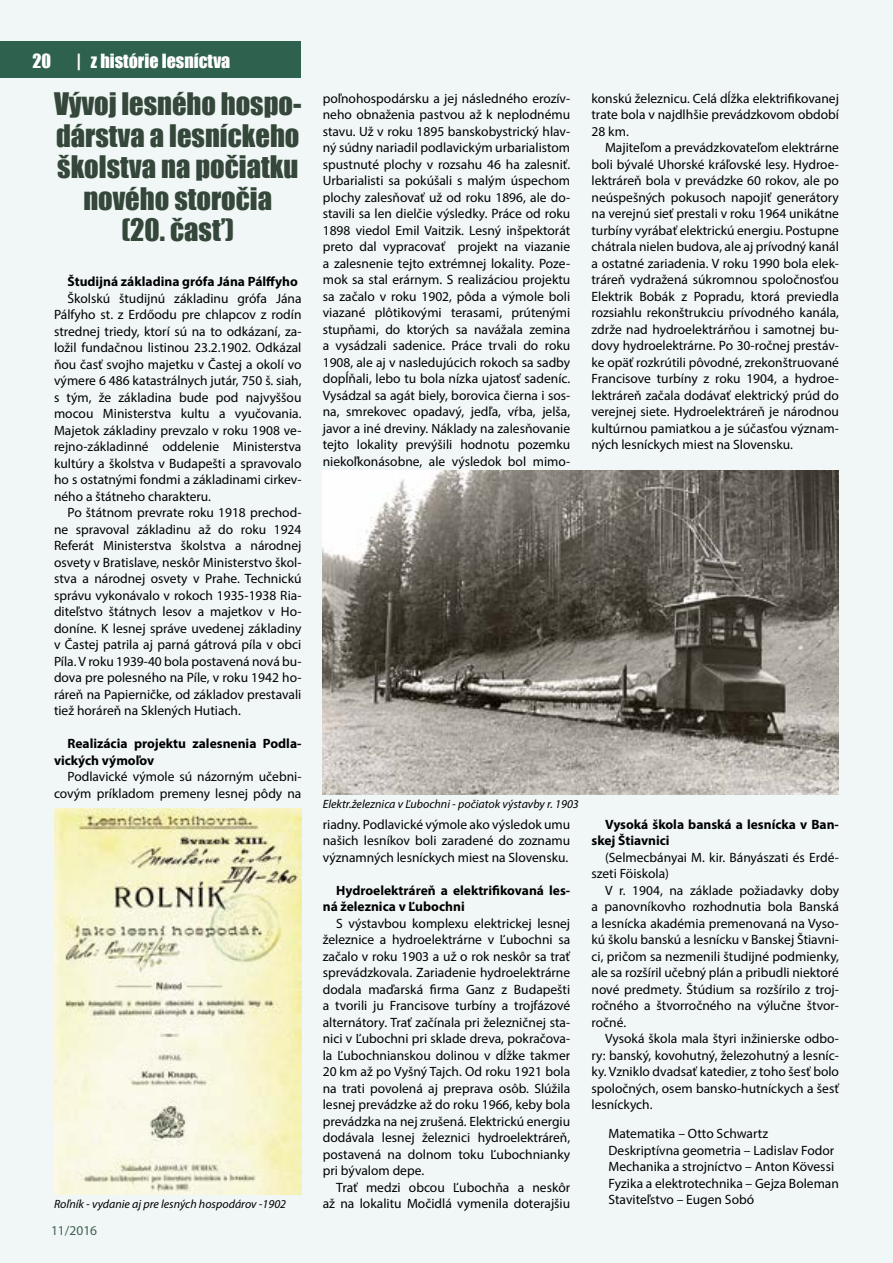
<style>
.page{position:relative;width:893px;height:1263px;background:#f1f7f7}
.page>*{position:absolute;margin:0;border:0;box-sizing:border-box;transform-origin:0 0}
.t1{font:28.5px/31.5px "Impact";color:#34473a;text-align:center}
.t2{font:18px "Impact";color:#fff}
.t3{font:13.5px/16.5px "Myriad Pro";color:#000;text-align:justify}
.t4{font:700 13.5px/16.5px "Myriad Pro";color:#000}
.t5{font:13.5px "Myriad Pro";color:#406252}
.t6{font:italic 12px "Myriad Pro";color:#000}
</style>
<div class="page">
<img style="left:54px;top:808px;width:247px;height:386px">
<img style="left:323px;top:471px;width:516px;height:323px">
<div style="left:0;top:41px;width:300px;height:37px;background:#2e624e"></div>
<h2 class="t2" style="left:33px;top:47px;width:20px">20</h2>
<h2 class="t2" style="left:77px;top:47px;width:155px">| z histórie lesníctva</h2>
<h1 class="t1" style="left:54px;top:88px;width:249px">Vývoj lesného hospo&shy;dárstva a lesníckeho školstva na počiatku nového storočia<br>(20. časť)</h1>
<p class="t4" style="left:68px;top:273px;width:232px">Študijná základina grófa Jána Pálffyho</p>
<p class="t3" style="left:54px;top:290px;width:249px;text-indent:14px">Školskú študijnú základinu grófa Jána Pálfyho st. z Erdőodu pre chlapcov z rodín strednej triedy, ktorí sú na to odkázaní, za&shy;ložil fundačnou listinou 23.2.1902. Odkázal ňou časť svojho majetku v Častej a okolí vo výmere 6 486 katastrálnych jutár, 750 š. siah, s tým, že základina bude pod najvyššou mocou Ministerstva kultu a vyučovania.<br>Majetok základiny prevzalo v roku 1908 ve&shy;rejno-základinné oddelenie Ministerstva kultúry a školstva v Budapešti a spravovalo ho s ostatnými fondmi a základinami cirkev&shy;ného a štátneho charakteru.</p>
<p class="t3" style="left:54px;top:504px;width:249px;text-indent:14px">Po štátnom prevrate roku 1918 prechod&shy;ne spravoval základinu až do roku 1924<br>Referát Ministerstva školstva a národnej osvety v Bratislave, neskôr Ministerstvo škol&shy;stva a národnej osvety v Prahe. Technickú správu vykonávalo v rokoch 1935-1938 Ria&shy;diteľstvo štátnych lesov a majetkov v Ho&shy;doníne. K lesnej správe uvedenej základiny v Častej patrila aj parná gátrová píla v obci Píla. V roku 1939-40 bola postavená nová bu&shy;dova pre polesného na Píle, v roku 1942 ho&shy;ráreň na Papierničke, od základov prestavali tiež horáreň na Sklených Hutiach.</p>
<p class="t4" style="left:54px;top:735px;width:249px;text-indent:14px">Realizácia projektu zalesnenia Podla&shy;vických výmoľov</p>
<p class="t3" style="left:54px;top:768px;width:249px;text-align:right">Podlavické výmole sú názorným učebni&shy;covým príkladom premeny lesnej pôdy na</p>
<p class="t6" style="left:54px;top:1197px;width:234px">Roľník - vydanie aj pre lesných hospodárov -1902</p>
<p class="t5" style="left:51px;top:1222px;width:48px">11/2016</p>
<p class="t3" style="left:323px;top:90px;width:249px">poľnohospodársku a jej následného erozív&shy;neho obnaženia pastvou až k neplodnému stavu. Už v roku 1895 banskobystrický hlav&shy;ný súdny nariadil podlavickým urbarialistom spustnuté plochy v rozsahu 46 ha zalesniť.<br>Urbarialisti sa pokúšali s malým úspechom plochy zalesňovať už od roku 1896, ale do&shy;stavili sa len dielčie výsledky. Práce od roku 1898 viedol Emil Vaitzik. Lesný inšpektorát preto dal vypracovať projekt na viazanie a zalesnenie tejto extrémnej lokality. Poze&shy;mok sa stal erárnym. S realizáciou projektu sa začalo v roku 1902, pôda a výmole boli viazané plôtikovými terasami, prútenými stupňami, do ktorých sa navážala zemina a vysádzali sadenice. Práce trvali do roku 1908, ale aj v nasledujúcich rokoch sa sadby dopĺňali, lebo tu bola nízka ujatosť sadeníc.<br>Vysádzal sa agát biely, borovica čierna i sos&shy;na, smrekovec opadavý, jedľa, vŕba, jelša, javor a iné dreviny. Náklady na zalesňovanie tejto lokality prevýšili hodnotu pozemku niekoľkonásobne, ale výsledok bol mimo-</p>
<p class="t3" style="left:591px;top:90px;width:249px">konskú železnicu. Celá dĺžka elektrifikovanej trate bola v najdlhšie prevádzkovom období 28 km.</p>
<p class="t3" style="left:591px;top:139px;width:249px;text-indent:14px">Majiteľom a prevádzkovateľom elektrárne boli bývalé Uhorské kráľovské lesy. Hydroe&shy;lektráreň bola v prevádzke 60 rokov, ale po neúspešných pokusoch napojiť generátory na verejnú sieť prestali v roku 1964 unikátne turbíny vyrábať elektrickú energiu. Postupne chátrala nielen budova, ale aj prívodný kanál a ostatné zariadenia. V roku 1990 bola elek&shy;tráreň vydražená súkromnou spoločnosťou Elektrik Bobák z Popradu, ktorá previedla rozsiahlu rekonštrukciu prívodného kanála, zdrže nad hydroelektrárňou i samotnej bu&shy;dovy hydroelektrárne. Po 30-ročnej prestáv&shy;ke opäť rozkrútili pôvodné, zrekonštruované Francisove turbíny z roku 1904, a hydroe&shy;lektráreň začala dodávať elektrický prúd do verejnej siete. Hydroelektráreň je národnou kultúrnou pamiatkou a je súčasťou význam&shy;ných lesníckych miest na Slovensku.</p>
<p class="t6" style="left:323px;top:796px;width:258px">Elektr.železnica v Ľubochni - počiatok výstavby r. 1903</p>
<p class="t3" style="left:323px;top:816px;width:249px">riadny. Podlavické výmole ako výsledok umu našich lesníkov boli zaradené do zoznamu významných lesníckych miest na Slovensku.</p>
<p class="t4" style="left:323px;top:881px;width:249px;text-indent:14px">Hydroelektráreň a elektrifikovaná les&shy;ná železnica v Ľubochni</p>
<p class="t3" style="left:323px;top:915px;width:249px;text-indent:14px">S výstavbou komplexu elektrickej lesnej železnice a hydroelektrárne v Ľubochni sa začalo v roku 1903 a už o rok neskôr sa trať sprevádzkovala. Zariadenie hydroelektrárne dodala maďarská firma Ganz z Budapešti a tvorili ju Francisove turbíny a trojfázové alternátory. Trať začínala pri železničnej sta&shy;nici v Ľubochni pri sklade dreva, pokračova&shy;la Ľubochnianskou dolinou v dĺžke takmer 20 km až po Vyšný Tajch. Od roku 1921 bola na trati povolená aj preprava osôb. Slúžila lesnej prevádzke až do roku 1966, keby bola prevádzka na nej zrušená. Elektrickú energiu dodávala lesnej železnici hydroelektráreň, postavená na dolnom toku Ľubochnianky pri bývalom depe.</p>
<p class="t3" style="left:323px;top:1179px;width:249px;text-align:right">Trať medzi obcou Ľubochňa a neskôr až na lokalitu Močidlá vymenila doterajšiu</p>
<p class="t4" style="left:591px;top:815px;width:249px;text-indent:14px">Vysoká škola banská a lesnícka v Ban&shy;skej Štiavnici</p>
<p class="t3" style="left:591px;top:849px;width:249px;text-indent:14px">(Selmecbányai M. kir. Bányászati és Erdé&shy;szeti Föiskola)</p>
<p class="t3" style="left:591px;top:882px;width:249px;text-indent:14px">V r. 1904, na základe požiadavky doby a panovníkovho rozhodnutia bola Banská a lesnícka akadémia premenovaná na Vyso&shy;kú školu banskú a lesnícku v Banskej Štiavni&shy;ci, pričom sa nezmenili študijné podmienky, ale sa rozšíril učebný plán a pribudli niektoré nové predmety. Štúdium sa rozšírilo z troj&shy;ročného a štvorročného na výlučne štvor&shy;ročné.</p>
<p class="t3" style="left:591px;top:1030px;width:249px;text-indent:14px">Vysoká škola mala štyri inžinierske odbo&shy;ry: banský, kovohutný, železohutný a lesníc&shy;ky. Vzniklo dvadsať katedier, z toho šesť bolo spoločných, osem bansko-hutníckych a šesť lesníckych.</p>
<p class="t3" style="left:608px;top:1125px;width:232px;text-align:left">Matematika – Otto Schwartz Deskriptívna geometria – Ladislav Fodor Mechanika a strojníctvo – Anton Kövessi Fyzika a elektrotechnika – Gejza Boleman Staviteľstvo – Eugen Sobó</p>
</div>
